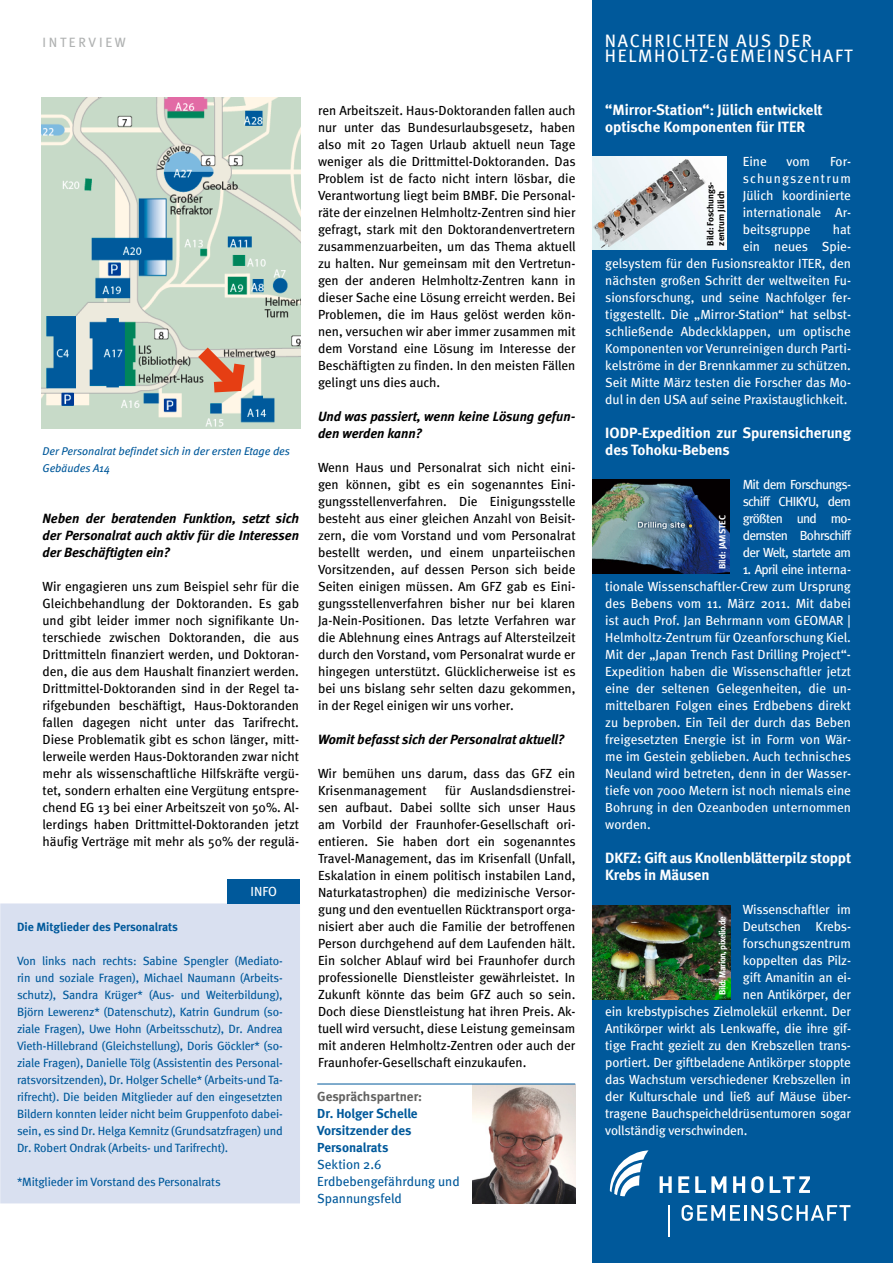
<style>
.page{position:relative;width:893px;height:1263px;background:#fff}
.page>*{position:absolute;margin:0;border:0;box-sizing:border-box;transform-origin:0 0}
.t1{font:18px/15px "Meta";letter-spacing:.09em;color:#fff}
.t2{font:700 15px/17px "Meta";letter-spacing:-.005em;color:#fff}
.t3{font:italic 700 13.5px/17px "Meta";color:#000;text-align:justify}
.t4{font:13.5px "Meta";letter-spacing:.2em;color:#b0b2b2}
.t5{font:13.2px/17px "Meta";color:#000;text-align:justify}
.t6{font:13.2px/17px "Meta";letter-spacing:-.01em;color:#fff;text-align:justify}
.t7{font:13.2px/17px "Meta";color:#00599b}
.t8{font:700 13.2px/17px "Meta";color:#00599b}
.t9{font:700 13.2px "Meta";color:#626261}
.t10{font:12px/17px "Meta";letter-spacing:-.01em;color:#00599b;text-align:justify}
.t11{font:700 12px "Meta";color:#00599b}
.t12{font:italic 11.25px/17px "Meta";color:#00599b}
.t13{font:700 9px/10.8px "Meta";letter-spacing:-.005em;color:#000}
.t14{font:700 9px "Meta";letter-spacing:-.05em;color:#fff}
.t15{font:700 9px "Meta";letter-spacing:-.005em;color:#fff}
</style>
<div class="page">
<img style="left:473px;top:1085px;width:102px;height:118px">
<div style="left:592px;top:0;width:301px;height:1263px;background:#00599b"></div>
<svg style="left:660px;top:1176px;width:12px;height:17px"></svg>
<svg style="left:678px;top:1176px;width:11px;height:17px"></svg>
<svg style="left:695px;top:1176px;width:31px;height:17px"></svg>
<svg style="left:733px;top:1176px;width:12px;height:17px"></svg>
<svg style="left:751px;top:1176px;width:13px;height:17px"></svg>
<svg style="left:770px;top:1176px;width:40px;height:17px"></svg>
<hr style="left:668px;top:1205px;width:2px;height:31px;background:#fff">
<svg style="left:681px;top:1205px;width:169px;height:16px"></svg>
<svg style="left:610px;top:1150px;width:38px;height:46px"></svg>
<img style="left:592px;top:156px;width:134px;height:94px">
<img style="left:592px;top:480px;width:138px;height:93px">
<img style="left:593px;top:906px;width:137px;height:93px">
<img style="left:41px;top:98px;width:259px;height:330px">
<div style="left:2px;top:906px;width:296px;height:295px;background:#d9e0f0"></div>
<div style="left:0;top:903px;width:300px;height:300px;border:4px solid #d9e0f0"></div>
<div style="left:228px;top:879px;width:72px;height:24px;background:#00599b"></div>
<hr style="left:317px;top:1084px;width:258px;height:1px;background:#00599b">
<svg style="left:184px;top:333px;width:70px;height:71px;background:#c9b5a0"></svg>
<p class="t4" style="left:43px;top:34px;width:85px">INTERVIEW</p>
<p class="t12" style="left:43px;top:442px;width:249px">Der Personalrat befindet sich in der ersten Etage des<br>Gebäudes A14</p>
<p class="t3" style="left:43px;top:510px;width:258px">Neben der beratenden Funktion, setzt sich der Personalrat auch aktiv für die Interessen der Beschäftigten ein?</p>
<p class="t5" style="left:43px;top:578px;width:258px">Wir engagieren uns zum Beispiel sehr für die Gleichbehandlung der Doktoranden. Es gab und gibt leider immer noch signifikante Un&shy;terschiede zwischen Doktoranden, die aus Drittmitteln finanziert werden, und Doktoran&shy;den, die aus dem Haushalt finanziert werden.<br>Drittmittel-Doktoranden sind in der Regel ta&shy;rifgebunden beschäftigt, Haus-Doktoranden fallen dagegen nicht unter das Tarifrecht.<br>Diese Problematik gibt es schon länger, mitt&shy;lerweile werden Haus-Doktoranden zwar nicht mehr als wissenschaftliche Hilfskräfte vergü&shy;tet, sondern erhalten eine Vergütung entspre&shy;chend EG 13 bei einer Arbeitszeit von 50%. Al&shy;lerdings haben Drittmittel-Doktoranden jetzt häufig Verträge mit mehr als 50% der regulä-</p>
<p class="t6" style="left:251px;top:882px;width:28px">INFO</p>
<p class="t11" style="left:17px;top:920px;width:163px">Die Mitglieder des Personalrats</p>
<p class="t10" style="left:17px;top:952px;width:267px">Von links nach rechts: Sabine Spengler (Mediato&shy;rin und soziale Fragen), Michael Naumann (Arbeits&shy;schutz), Sandra Krüger* (Aus- und Weiterbildung), Björn Lewerenz* (Datenschutz), Katrin Gundrum (so&shy;ziale Fragen), Uwe Hohn (Arbeitsschutz), Dr. Andrea Vieth-Hillebrand (Gleichstellung), Doris Göckler* (so&shy;ziale Fragen), Danielle Tölg (Assistentin des Personal&shy;ratsvorsitzenden), Dr. Holger Schelle* (Arbeits-und Ta&shy;rifrecht). Die beiden Mitglieder auf den eingesetzten Bildern konnten leider nicht beim Gruppenfoto dabei&shy;sein, es sind Dr. Helga Kemnitz (Grundsatzfragen) und Dr. Robert Ondrak (Arbeits- und Tarifrecht).</p>
<p class="t10" style="left:17px;top:1173px;width:205px">*Mitglieder im Vorstand des Personalrats</p>
<p class="t5" style="left:318px;top:101px;width:259px">ren Arbeitszeit. Haus-Doktoranden fallen auch nur unter das Bundesurlaubsgesetz, haben also mit 20 Tagen Urlaub aktuell neun Tage weniger als die Drittmittel-Doktoranden. Das Problem ist de facto nicht intern lösbar, die Verantwortung liegt beim BMBF. Die Personal&shy;räte der einzelnen Helmholtz-Zentren sind hier gefragt, stark mit den Doktorandenvertretern zusammenzuarbeiten, um das Thema aktuell zu halten. Nur gemeinsam mit den Vertretun&shy;gen der anderen Helmholtz-Zentren kann in dieser Sache eine Lösung erreicht werden. Bei Problemen, die im Haus gelöst werden kön&shy;nen, versuchen wir aber immer zusammen mit dem Vorstand eine Lösung im Interesse der Beschäftigten zu finden. In den meisten Fällen gelingt uns dies auch.</p>
<p class="t3" style="left:318px;top:408px;width:259px">Und was passiert, wenn keine Lösung gefun&shy;den werden kann?</p>
<p class="t5" style="left:318px;top:459px;width:259px">Wenn Haus und Personalrat sich nicht eini&shy;gen können, gibt es ein sogenanntes Eini&shy;gungsstellenverfahren. Die Einigungsstelle besteht aus einer gleichen Anzahl von Beisit&shy;zern, die vom Vorstand und vom Personalrat bestellt werden, und einem unparteiischen Vorsitzenden, auf dessen Person sich beide Seiten einigen müssen. Am GFZ gab es Eini&shy;gungsstellenverfahren bisher nur bei klaren Ja-Nein-Positionen. Das letzte Verfahren war die Ablehnung eines Antrags auf Altersteilzeit durch den Vorstand, vom Personalrat wurde er hingegen unterstützt. Glücklicherweise ist es bei uns bislang sehr selten dazu gekommen, in der Regel einigen wir uns vorher.</p>
<p class="t3" style="left:318px;top:731px;width:248px">Womit befasst sich der Personalrat aktuell?</p>
<p class="t5" style="left:318px;top:765px;width:259px">Wir bemühen uns darum, dass das GFZ ein<br>Krisenmanagement</p>
<p class="t5" style="left:318px;top:782px;width:259px;text-indent:127px">für Auslandsdienstrei&shy;sen aufbaut. Dabei sollte sich unser Haus am Vorbild der Fraunhofer-Gesellschaft ori&shy;entieren. Sie haben dort ein sogenanntes Travel-Management, das im Krisenfall (Unfall, Eskalation in einem politisch instabilen Land, Naturkatastrophen) die medizinische Versor&shy;gung und den eventuellen Rücktransport orga&shy;nisiert aber auch die Familie der betroffenen Person durchgehend auf dem Laufenden hält.<br>Ein solcher Ablauf wird bei Fraunhofer durch professionelle Dienstleister gewährleistet. In Zukunft könnte das beim GFZ auch so sein.<br>Doch diese Dienstleistung hat ihren Preis. Ak&shy;tuell wird versucht, diese Leistung gemeinsam mit anderen Helmholtz-Zentren oder auch der Fraunhofer-Gesellschaft einzukaufen.</p>
<p class="t9" style="left:317px;top:1089px;width:106px">Gesprächspartner:</p>
<p class="t8" style="left:317px;top:1105px;width:102px">Dr. Holger Schelle<br>Vorsitzender des<br>Personalrats</p>
<p class="t7" style="left:317px;top:1156px;width:144px">Sektion 2.6<br>Erdbebengefährdung und<br>Spannungsfeld</p>
<h1 class="t1" style="left:605px;top:33px;width:249px">NACHRICHTEN AUS DER<br>HELMHOLTZ-GEMEINSCHAFT</h1>
<p class="t2" style="left:605px;top:101px;width:219px">“Mirror-Station“: Jülich entwickelt optische Komponenten für ITER</p>
<p class="t6" style="left:743px;top:153px;width:25px">Eine</p>
<p class="t6" style="left:786px;top:153px;width:25px">vom</p>
<p class="t6" style="left:743px;top:153px;width:110px;text-indent:87px">For&shy;schungszentrum Jülich koordinierte internationale Ar&shy;beitsgruppe</p>
<p class="t13" style="left:705px;top:246px;width:65px;rotate:-90deg">Bild: Foschungs&shy;zentrum Jülich</p>
<p class="t6" style="left:605px;top:221px;width:247px;text-align:right">hat<br>ein neues Spie-<br>gelsystem für den Fusionsreaktor ITER, den nächsten großen Schritt der weltweiten Fu&shy;sionsforschung, und seine Nachfolger fer&shy;tiggestellt. Die „Mirror-Station“ hat selbst&shy;schließende Abdeckklappen, um optische Komponenten vor Verunreinigen durch Parti&shy;kelströme in der Brennkammer zu schützen.<br>Seit Mitte März testen die Forscher das Mo&shy;dul in den USA auf seine Praxistauglichkeit.</p>
<p class="t2" style="left:605px;top:424px;width:247px">IODP-Expedition zur Spurensicherung des Tohoku-Bebens</p>
<p class="t6" style="left:743px;top:476px;width:110px">Mit dem Forschungs&shy;schiff CHIKYU, dem größten und mo&shy;dernsten Bohrschiff der Welt, startete am</p>
<p class="t6" style="left:605px;top:561px;width:247px;text-indent:137px">1. April eine interna&shy;tionale Wissenschaftler-Crew zum Ursprung des Bebens vom 11. März 2011. Mit dabei ist auch Prof. Jan Behrmann vom GEOMAR | Helmholtz-Zentrum für Ozeanforschung Kiel.<br>Mit der „Japan Trench Fast Drilling Project“- Expedition haben die Wissenschaftler jetzt eine der seltenen Gelegenheiten, die un&shy;mittelbaren Folgen eines Erdbebens direkt zu beproben. Ein Teil der durch das Beben freigesetzten Energie ist in Form von Wär&shy;me im Gestein geblieben. Auch technisches Neuland wird betreten, denn in der Wasser&shy;tiefe von 7000 Metern ist noch niemals eine Bohrung in den Ozeanboden unternommen worden.</p>
<p class="t2" style="left:605px;top:849px;width:247px">DKFZ: Gift aus Knollenblätterpilz stoppt<br>Krebs in Mäusen</p>
<p class="t6" style="left:743px;top:901px;width:110px">Wissenschaftler im</p>
<p class="t6" style="left:743px;top:918px;width:110px">Deutschen Krebs-</p>
<p class="t6" style="left:743px;top:935px;width:109px">forschungszentrum</p>
<p class="t6" style="left:743px;top:952px;width:110px">koppelten das Pilz-</p>
<p class="t6" style="left:743px;top:969px;width:110px">gift Amanitin an ei-</p>
<p class="t6" style="left:743px;top:986px;width:110px">nen Antikörper, der</p>
<p class="t6" style="left:605px;top:1003px;width:247px">ein krebstypisches Zielmolekül erkennt. Der</p>
<p class="t6" style="left:605px;top:1020px;width:247px">Antikörper wirkt als Lenkwaffe, die ihre gif-</p>
<p class="t6" style="left:605px;top:1037px;width:247px">tige Fracht gezielt zu den Krebszellen trans-</p>
<p class="t6" style="left:605px;top:1054px;width:247px">portiert. Der giftbeladene Antikörper stoppte</p>
<p class="t6" style="left:605px;top:1071px;width:247px">das Wachstum verschiedener Krebszellen in</p>
<p class="t6" style="left:605px;top:1088px;width:247px">der Kulturschale und ließ auf Mäuse über-</p>
<p class="t6" style="left:605px;top:1105px;width:247px">tragene Bauchspeicheldrüsentumoren sogar</p>
<p class="t6" style="left:605px;top:1122px;width:144px">vollständig verschwinden.</p>
<p class="t15" style="left:717px;top:569px;width:55px;rotate:-90deg">Bild: JAMSTEC</p>
<p class="t14" style="left:717px;top:995px;width:81px;rotate:-90deg">Bild: Marion, pixelio.de</p>
</div>
